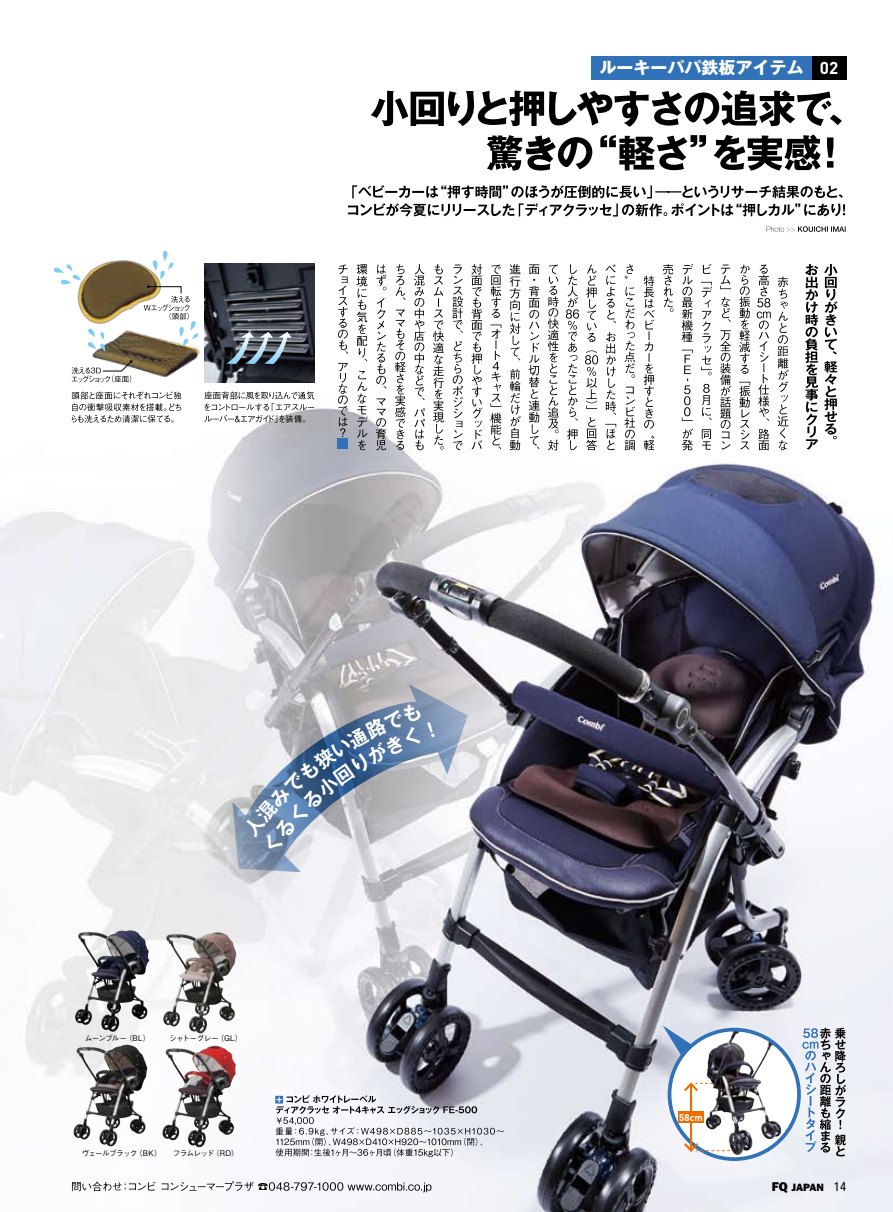
<style>
.page{position:relative;width:893px;height:1212px;background:#fff}
.page>*{position:absolute;margin:0;border:0;box-sizing:border-box;transform-origin:0 0}
.t1{font:700 16.95px "Gothic MB101 Pro";color:#fff}
.t2{font:700 16.95px "DIN";color:#fff}
.t3{font:condensed 12.75px "Helvetica Neue";color:#000}
.t4{font:800 12.75px "Franklin Gothic LT";color:#000}
.t5{font:800 10.65px "Franklin Gothic LT";color:#000}
.t6{font:700 9.6px "DIN";color:#fff}
.t7{font:500 7.65px "Gothic BBB Pro";letter-spacing:-.1em;color:#000}
.t8{font:500 7.65px "Gothic BBB Pro";letter-spacing:-.07em;color:#000}
.t9{font:500 7.5px "Gothic BBB Pro";color:#000}
.s1{font-size:7.8px}
</style>
<div class="page">
<img style="left:0;top:56px;width:893px;height:1156px">
<div style="left:338px;top:438px;width:10px;height:11px;background:#3071b8"></div>
<svg style="left:338px;top:264px;width:10px;height:173px"></svg>
<svg style="left:357px;top:264px;width:11px;height:186px"></svg>
<svg style="left:376px;top:264px;width:10px;height:186px"></svg>
<svg style="left:395px;top:264px;width:11px;height:186px"></svg>
<svg style="left:414px;top:264px;width:11px;height:186px"></svg>
<svg style="left:433px;top:264px;width:11px;height:186px"></svg>
<svg style="left:452px;top:265px;width:11px;height:185px"></svg>
<svg style="left:471px;top:264px;width:11px;height:185px"></svg>
<svg style="left:490px;top:264px;width:11px;height:185px"></svg>
<svg style="left:510px;top:264px;width:11px;height:186px"></svg>
<svg style="left:529px;top:264px;width:11px;height:185px"></svg>
<svg style="left:548px;top:264px;width:11px;height:186px"></svg>
<svg style="left:566px;top:264px;width:13px;height:186px"></svg>
<svg style="left:585px;top:264px;width:13px;height:186px"></svg>
<svg style="left:605px;top:264px;width:11px;height:186px"></svg>
<svg style="left:624px;top:264px;width:11px;height:186px"></svg>
<svg style="left:644px;top:276px;width:11px;height:174px"></svg>
<svg style="left:663px;top:264px;width:10px;height:48px"></svg>
<svg style="left:681px;top:264px;width:12px;height:186px"></svg>
<svg style="left:701px;top:264px;width:11px;height:186px"></svg>
<svg style="left:720px;top:265px;width:11px;height:185px"></svg>
<svg style="left:739px;top:264px;width:11px;height:186px"></svg>
<svg style="left:757px;top:264px;width:14px;height:186px"></svg>
<svg style="left:777px;top:276px;width:12px;height:174px"></svg>
<svg style="left:805px;top:264px;width:13px;height:186px"></svg>
<svg style="left:824px;top:264px;width:14px;height:175px"></svg>
<svg style="left:767px;top:226px;width:79px;height:6px"></svg>
<svg style="left:348px;top:185px;width:497px;height:31px"></svg>
<svg style="left:487px;top:134px;width:346px;height:37px"></svg>
<svg style="left:371px;top:90px;width:471px;height:37px"></svg>
<svg style="left:72px;top:1181px;width:360px;height:11px"></svg>
<img style="left:204px;top:264px;width:111px;height:119px">
<svg style="left:204px;top:391px;width:110px;height:32px"></svg>
<img style="left:163px;top:932px;width:54px;height:95px">
<img style="left:162px;top:1045px;width:53px;height:96px">
<img style="left:75px;top:930px;width:55px;height:95px">
<img style="left:73px;top:1045px;width:51px;height:94px">
<svg style="left:232px;top:684px;width:236px;height:188px"></svg>
<svg style="left:72px;top:391px;width:109px;height:32px"></svg>
<img style="left:75px;top:259px;width:69px;height:65px">
<svg style="left:54px;top:264px;width:27px;height:20px"></svg>
<img style="left:88px;top:326px;width:118px;height:55px">
<svg style="left:87px;top:328px;width:18px;height:24px"></svg>
<svg style="left:226px;top:332px;width:66px;height:32px"></svg>
<svg style="left:663px;top:1025px;width:35px;height:38px"></svg>
<svg style="left:669px;top:1029px;width:130px;height:130px"></svg>
<img style="left:710px;top:1029px;width:23px;height:22px">
<div style="left:668px;top:1028px;width:133px;height:133px;border:4px solid #3071b8;border-radius:50%"></div>
<hr style="left:690px;top:1084px;width:2px;height:66px;background:#ed6d00">
<div style="left:678px;top:1111px;width:26px;height:12px;background:#ed6d00"></div>
<svg style="left:682px;top:1081px;width:30px;height:12px"></svg>
<svg style="left:682px;top:1141px;width:48px;height:12px"></svg>
<svg style="left:802px;top:1028px;width:44px;height:128px"></svg>
<div style="left:591px;top:56px;width:221px;height:23px;background:#3071b8"></div>
<div style="left:812px;top:56px;width:34px;height:23px;background:#000"></div>
<svg style="left:144px;top:251px;width:55px;height:95px"></svg>
<svg style="left:72px;top:360px;width:60px;height:23px"></svg>
<svg style="left:275px;top:1095px;width:229px;height:62px"></svg>
<svg style="left:241px;top:702px;width:194px;height:152px"></svg>
<h1 class="t1" style="left:600px;top:54px;width:206px">ルーキーパパ鉄板アイテム</h1>
<h1 class="t2" style="left:820px;top:57px;width:20px">02</h1>
<p class="t7" style="left:85px;top:1032px;width:44px">ムーンブルー</p>
<p class="t9" style="left:125px;top:1032px;width:27px">（<span class="s1">BL</span>(</p>
<p class="t8" style="left:169px;top:1032px;width:51px">シャトーグレー</p>
<p class="t9" style="left:217px;top:1032px;width:27px">（<span class="s1">GL</span>(</p>
<p class="t6" style="left:679px;top:1111px;width:25px">58cm</p>
<p class="t7" style="left:82px;top:1147px;width:57px">ヴェールブラック</p>
<p class="t9" style="left:135px;top:1147px;width:28px">（<span class="s1">BK</span>(</p>
<p class="t9" style="left:212px;top:1147px;width:28px">（<span class="s1">RD</span>(</p>
<p class="t7" style="left:173px;top:1147px;width:43px">フラムレッド</p>
<h2 class="t4" style="left:772px;top:1179px;width:17px">FQ</h2>
<h3 class="t5" style="left:792px;top:1181px;width:34px">JAPAN</h3>
<h2 class="t3" style="left:834px;top:1179px;width:14px">14</h2>
</div>
